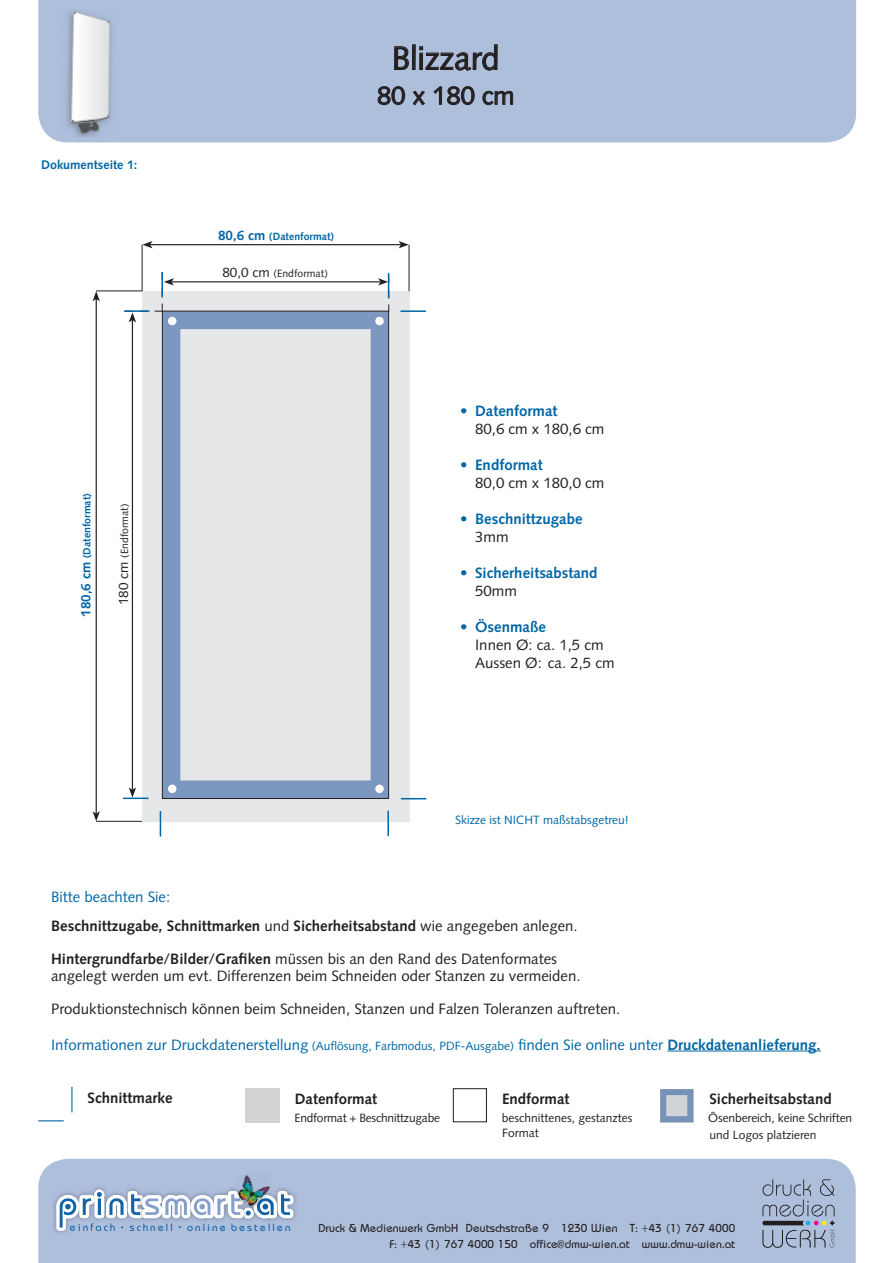
<style>
.page{position:relative;width:893px;height:1263px;background:#fff}
.page>*{position:absolute;margin:0;border:0;box-sizing:border-box;transform-origin:0 0}
.t1{font:33px "Syntax";color:#231f20}
.t2{font:25.5px "Syntax";color:#231f20}
.t3{font:15px/18px "Syntax";color:#231f20}
.t4{font:700 15px/29.2px "Syntax";color:#231f20}
.t5{font:15px "Syntax";color:#0166a5}
.t6{font:700 15px "Syntax";color:#0166a5}
.t7{font:700 12.45px "Syntax";color:#0166a5}
.t8{font:12px/16.5px "Opal";color:#231f20;text-align:right}
.t9{font:12px/15px "Syntax";letter-spacing:-.01em;color:#231f20}
.t10{font:12px "Syntax";color:#0166a5}
.t11{font:11.1px "Opal";letter-spacing:.18em;color:#0f63a8}
.t12{font:700 10.5px "Syntax";color:#0166a5}
.t13{font:10.5px "Syntax";color:#231f20}
.s1{font-size:13.5px}
.s2{font-weight:400;color:#0166a5}
.s3{font-weight:400}
.s4{font-weight:700}
.s5{font-size:12px}
</style>
<div class="page">
<div style="left:38px;top:0;width:818px;height:142px;background:#aebfdc"></div>
<svg style="left:394px;top:46px;width:15px;height:24px"></svg>
<div style="left:412px;top:44px;width:4px;height:26px;border:1px solid #231f20"></div>
<svg style="left:419px;top:44px;width:79px;height:27px;background:#8e9ab1"></svg>
<svg style="left:377px;top:86px;width:28px;height:19px"></svg>
<svg style="left:412px;top:90px;width:14px;height:16px"></svg>
<svg style="left:433px;top:86px;width:42px;height:19px"></svg>
<svg style="left:482px;top:90px;width:31px;height:16px"></svg>
<img style="left:62px;top:10px;width:55px;height:127px">
<svg style="left:71px;top:11px;width:39px;height:123px"></svg>
<div style="left:38px;top:1159px;width:818px;height:104px;background:#aebfdc"></div>
<svg style="left:762px;top:1180px;width:73px;height:68px;background:#98a5bd"></svg>
<img style="left:148px;top:1186px;width:150px;height:37px">
<img style="left:52px;top:1185px;width:96px;height:50px">
<img style="left:233px;top:1171px;width:38px;height:15px">
<img style="left:248px;top:1186px;width:25px;height:3px">
<img style="left:234px;top:1186px;width:14px;height:3px">
<svg style="left:56px;top:1189px;width:237px;height:42px"></svg>
<img style="left:235px;top:1191px;width:9px;height:22px">
<img style="left:236px;top:1198px;width:4px;height:16px">
<hr style="left:667px;top:1051px;width:154px;height:1px;background:#0166a5">
<div style="left:142px;top:291px;width:267px;height:531px;background:#e6e7e9"></div>
<svg style="left:164px;top:313px;width:223px;height:484px"></svg>
<hr style="left:132px;top:320px;width:1px;height:470px;background:#231f20">
<svg style="left:129px;top:787px;width:7px;height:10px"></svg>
<hr style="left:96px;top:299px;width:1px;height:514px;background:#231f20">
<svg style="left:93px;top:811px;width:7px;height:10px"></svg>
<svg style="left:93px;top:292px;width:7px;height:9px"></svg>
<hr style="left:96px;top:821px;width:46px;height:1px;background:#231f20">
<hr style="left:96px;top:291px;width:46px;height:1px;background:#231f20">
<hr style="left:409px;top:245px;width:1px;height:46px;background:#231f20">
<hr style="left:142px;top:245px;width:1px;height:46px;background:#231f20">
<hr style="left:172px;top:281px;width:208px;height:1px;background:#231f20">
<svg style="left:125px;top:272px;width:49px;height:50px"></svg>
<hr style="left:150px;top:244px;width:251px;height:1px;background:#231f20">
<svg style="left:399px;top:241px;width:10px;height:7px"></svg>
<svg style="left:142px;top:241px;width:10px;height:7px"></svg>
<hr style="left:161px;top:272px;width:2px;height:26px;background:#0166a5">
<hr style="left:124px;top:310px;width:26px;height:2px;background:#0166a5">
<hr style="left:400px;top:310px;width:26px;height:2px;background:#0166a5">
<svg style="left:378px;top:273px;width:11px;height:38px"></svg>
<hr style="left:387px;top:811px;width:2px;height:25px;background:#0166a5">
<svg style="left:401px;top:798px;width:25px;height:1px"></svg>
<hr style="left:123px;top:797px;width:26px;height:2px;background:#0166a5">
<svg style="left:160px;top:811px;width:1px;height:25px"></svg>
<div style="left:162px;top:311px;width:227px;height:488px;border:1px solid #231f20"></div>
<div style="left:168px;top:784px;width:8px;height:9px;background:#fff;border-radius:50%"></div>
<div style="left:168px;top:317px;width:8px;height:8px;background:#fff;border-radius:50%"></div>
<div style="left:375px;top:784px;width:9px;height:9px;background:#fff;border-radius:50%"></div>
<div style="left:375px;top:317px;width:9px;height:8px;background:#fff;border-radius:50%"></div>
<svg style="left:71px;top:1087px;width:1px;height:25px"></svg>
<svg style="left:38px;top:1120px;width:26px;height:1px"></svg>
<div style="left:246px;top:1088px;width:34px;height:34px;background:#d1d2d4"></div>
<div style="left:453px;top:1088px;width:34px;height:34px;border:1px solid #231f20"></div>
<svg style="left:660px;top:1089px;width:33px;height:33px"></svg>
<p class="t7" style="left:41px;top:157px;width:98px">Dokumentseite 1:</p>
<p class="t12" style="left:81px;top:617px;width:125px;rotate:-90deg"><span class="s1">180,6 cm</span> (Datenformat)</p>
<p class="t13" style="left:118px;top:605px;width:103px;rotate:-90deg"><span class="s1">180 cm</span> (Endformat)</p>
<h1 class="t1" style="left:392px;top:39px;width:109px">Blizzard</h1>
<h2 class="t2" style="left:377px;top:80px;width:139px">80 x 180 cm</h2>
<p class="t12" style="left:218px;top:230px;width:117px"><span class="s1">80,6 cm</span> (Datenformat)</p>
<p class="t13" style="left:222px;top:267px;width:107px"><span class="s1">80,0 cm</span> (Endformat)</p>
<p class="t6" style="left:460px;top:403px;width:99px">• Datenformat</p>
<p class="t3" style="left:475px;top:420px;width:131px">80,6 cm x 180,6 cm</p>
<p class="t6" style="left:460px;top:457px;width:84px">• Endformat</p>
<p class="t3" style="left:475px;top:474px;width:131px">80,0 cm x 180,0 cm</p>
<p class="t6" style="left:460px;top:511px;width:124px">• Beschnittzugabe</p>
<p class="t3" style="left:475px;top:528px;width:35px">3mm</p>
<p class="t6" style="left:460px;top:565px;width:139px">• Sicherheitsabstand</p>
<p class="t3" style="left:475px;top:582px;width:43px">50mm</p>
<p class="t6" style="left:460px;top:619px;width:87px">• Ösenmaße</p>
<p class="t3" style="left:475px;top:636px;width:141px">Innen Ø: ca. 1,5 cm<br>Aussen Ø: ca. 2,5 cm</p>
<p class="t10" style="left:455px;top:813px;width:175px">Skizze ist NICHT maßstabsgetreu!</p>
<p class="t4" style="left:51px;top:882px;width:528px"><span class="s2">Bitte beachten Sie:<br></span>Beschnittzugabe, Schnittmarken <span class="s3">und</span> Sicherheitsabstand <span class="s3">wie angegeben anlegen.</span></p>
<p class="t3" style="left:51px;top:950px;width:531px;line-height:16.5px"><span class="s4">Hintergrundfarbe</span>/<span class="s4">Bilder</span>/<span class="s4">Grafiken</span> müssen bis an den Rand des Datenformates angelegt werden um evt. Differenzen beim Schneiden oder Stanzen zu vermeiden.</p>
<p class="t3" style="left:51px;top:999px;width:571px">Produktionstechnisch können beim Schneiden, Stanzen und Falzen Toleranzen auftreten.</p>
<p class="t5" style="left:51px;top:1035px;width:771px">Informationen zur Druckdatenerstellung <span class="s5">(Auflösung, Farbmodus, PDF-Ausgabe)</span> finden Sie online unter <span class="s4">Druckdatenanlieferung.</span></p>
<p class="t4" style="left:87px;top:1084px;width:86px">Schnittmarke</p>
<p class="t4" style="left:295px;top:1084px;width:84px">Datenformat</p>
<p class="t9" style="left:295px;top:1111px;width:147px">Endformat + Beschnittzugabe</p>
<p class="t4" style="left:502px;top:1084px;width:69px">Endformat</p>
<p class="t9" style="left:502px;top:1111px;width:132px">beschnittenes, gestanztes<br>Format</p>
<p class="t4" style="left:709px;top:1084px;width:124px">Sicherheitsabstand</p>
<p class="t9" style="left:708px;top:1110px;width:145px;line-height:16.5px">Ösenbereich, keine Schriften und Logos platzieren</p>
<p class="t11" style="left:70px;top:1220px;width:223px">einfach <sup>.</sup> schnell <sup>.</sup> online bestellen</p>
<p class="t8" style="left:319px;top:1219px;width:418px">Druck &amp; Medienwerk GmbH Deutschstraße 9 1230 Wien T: +43 (1) 767 4000<br>F: +43 (1) 767 4000 150 office@dmw-wien.at www.dmw-wien.at</p>
</div>
